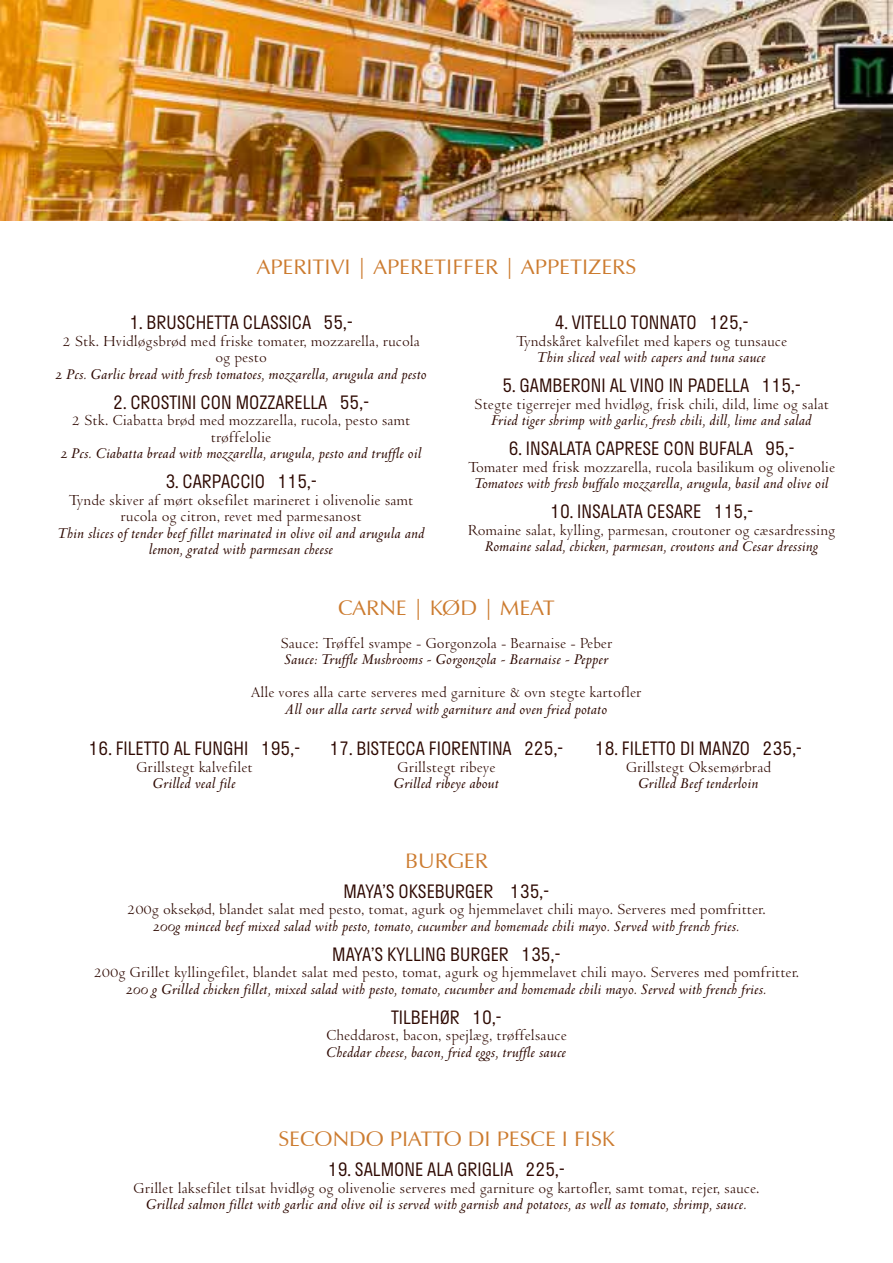
<style>
.page{position:relative;width:893px;height:1263px;background:#fff}
.page>*{position:absolute;margin:0;border:0;box-sizing:border-box;transform-origin:0 0}
.t1{font:21px "Zapf Humanist 601 BT";color:#cc7b2f;scale:1.05 1}
.t2{font:300 18px "Stratos";color:#2d0800}
.t3{font:italic 600 16.5px/16.5px "Venetian 301 BT";color:#2d0800;text-align:center}
.t4{font:16.5px/16.5px "Venetian 301 BT";letter-spacing:-.01em;color:#2d0800;text-align:center}
</style>
<div class="page">
<img style="left:0;top:0;width:893px;height:220px">
<p class="t1" style="left:257px;top:254px;width:363px">APERITIVI | APERETIFFER | APPETIZERS</p>
<p class="t2" style="left:129px;top:308px;width:225px">1. BRUSCHETTA CLASSICA 55,-</p>
<p class="t4" style="left:63px;top:333px;width:359px">2 Stk. Hvidløgsbrød med friske tomater, mozzarella, rucola og pesto</p>
<p class="t3" style="left:56px;top:366px;width:373px">2 Pcs. Garlic bread with fresh tomatoes, mozzarella, arugula and pesto</p>
<p class="t2" style="left:113px;top:388px;width:258px">2. CROSTINI CON MOZZARELLA 55,-</p>
<p class="t4" style="left:72px;top:412px;width:340px">2 Stk. Ciabatta brød med mozzarella, rucola, pesto samt trøffelolie</p>
<p class="t3" style="left:61px;top:445px;width:363px">2 Pcs. Ciabatta bread with mozzarella, arugula, pesto and truffle oil</p>
<p class="t2" style="left:165px;top:467px;width:153px">3. CARPACCIO 115,-</p>
<p class="t4" style="left:69px;top:492px;width:346px">Tynde skiver af mørt oksefilet marineret i olivenolie samt rucola og citron, revet med parmesanost</p>
<p class="t3" style="left:58px;top:525px;width:369px">Thin slices of tender beef fillet marinated in olive oil and arugula and lemon, grated with parmesan cheese</p>
<p class="t2" style="left:555px;top:308px;width:195px">4. VITELLO TONNATO 125,-</p>
<p class="t4" style="left:516px;top:333px;width:273px">Tyndskåret kalvefilet med kapers og tunsauce</p>
<p class="t3" style="left:537px;top:349px;width:230px">Thin sliced veal with capers and tuna sauce</p>
<p class="t2" style="left:502px;top:371px;width:300px">5. GAMBERONI AL VINO IN PADELLA 115,-</p>
<p class="t4" style="left:474px;top:396px;width:357px">Stegte tigerrejer med hvidløg, frisk chili, dild, lime og salat</p>
<p class="t3" style="left:491px;top:412px;width:322px">Fried tiger shrimp with garlic, fresh chili, dill, lime and salad</p>
<p class="t2" style="left:509px;top:434px;width:287px">6. INSALATA CAPRESE CON BUFALA 95,-</p>
<p class="t4" style="left:468px;top:459px;width:369px">Tomater med frisk mozzarella, rucola basilikum og olivenolie</p>
<p class="t3" style="left:474px;top:475px;width:356px">Tomatoes with fresh buffalo mozzarella, arugula, basil and olive oil</p>
<p class="t2" style="left:550px;top:497px;width:205px">10. INSALATA CESARE 115,-</p>
<p class="t4" style="left:468px;top:522px;width:369px">Romaine salat, kylling, parmesan, croutoner og cæsardressing</p>
<p class="t3" style="left:485px;top:538px;width:335px">Romaine salad, chicken, parmesan, croutons and Cesar dressing</p>
<p class="t1" style="left:338px;top:594px;width:208px">CARNE | KØD | MEAT</p>
<p class="t4" style="left:280px;top:635px;width:334px">Sauce: Trøffel svampe - Gorgonzola - Bearnaise - Peber</p>
<p class="t3" style="left:284px;top:651px;width:326px">Sauce: Truffle Mushrooms - Gorgonzola - Bearnaise - Pepper</p>
<p class="t4" style="left:251px;top:684px;width:392px">Alle vores alla carte serveres med garniture &amp; ovn stegte kartofler</p>
<p class="t3" style="left:286px;top:701px;width:323px">All our alla carte served with garniture and oven fried potato</p>
<p class="t2" style="left:89px;top:734px;width:213px">16. FILETTO AL FUNGHI 195,-</p>
<p class="t4" style="left:136px;top:759px;width:118px">Grillstegt kalvefilet</p>
<p class="t3" style="left:153px;top:775px;width:85px">Grilled veal file</p>
<p class="t2" style="left:329px;top:734px;width:236px">17. BISTECCA FIORENTINA 225,-</p>
<p class="t4" style="left:397px;top:759px;width:100px">Grillstegt ribeye</p>
<p class="t3" style="left:394px;top:775px;width:107px">Grilled ribeye about</p>
<p class="t2" style="left:595px;top:734px;width:209px">18. FILETTO DI MANZO 235,-</p>
<p class="t4" style="left:626px;top:759px;width:147px">Grillstegt Oksemørbrad</p>
<p class="t3" style="left:638px;top:775px;width:122px">Grilled Beef tenderloin</p>
<p class="t1" style="left:405px;top:848px;width:80px">BURGER</p>
<p class="t2" style="left:343px;top:877px;width:207px">MAYA’S OKSEBURGER 135,-</p>
<p class="t4" style="left:127px;top:901px;width:640px">200g oksekød, blandet salat med pesto, tomat, agurk og hjemmelavet chili mayo. Serveres med pomfritter.</p>
<p class="t3" style="left:153px;top:918px;width:588px">200g minced beef mixed salad with pesto, tomato, cucumber and homemade chili mayo. Served with french fries.</p>
<p class="t2" style="left:332px;top:940px;width:230px">MAYA’S KYLLING BURGER 135,-</p>
<p class="t4" style="left:94px;top:964px;width:707px">200g Grillet kyllingefilet, blandet salat med pesto, tomat, agurk og hjemmelavet chili mayo. Serveres med pomfritter.</p>
<p class="t3" style="left:126px;top:981px;width:642px">200 g Grilled chicken fillet, mixed salad with pesto, tomato, cucumber and homemade chili mayo. Served with french fries.</p>
<p class="t2" style="left:391px;top:1003px;width:112px">TILBEHØR 10,-</p>
<p class="t4" style="left:326px;top:1027px;width:242px">Cheddarost, bacon, spejlæg, trøffelsauce</p>
<p class="t3" style="left:326px;top:1044px;width:242px">Cheddar cheese, bacon, fried eggs, truffle sauce</p>
<p class="t1" style="left:278px;top:1126px;width:322px">SECONDO PIATTO DI PESCE I FISK</p>
<p class="t2" style="left:328px;top:1155px;width:239px">19. SALMONE ALA GRIGLIA 225,-</p>
<p class="t4" style="left:133px;top:1180px;width:628px">Grillet laksefilet tilsat hvidløg og olivenolie serveres med garniture og kartofler, samt tomat, rejer, sauce.</p>
<p class="t3" style="left:146px;top:1196px;width:602px">Grilled salmon fillet with garlic and olive oil is served with garnish and potatoes, as well as tomato, shrimp, sauce.</p>
</div>
